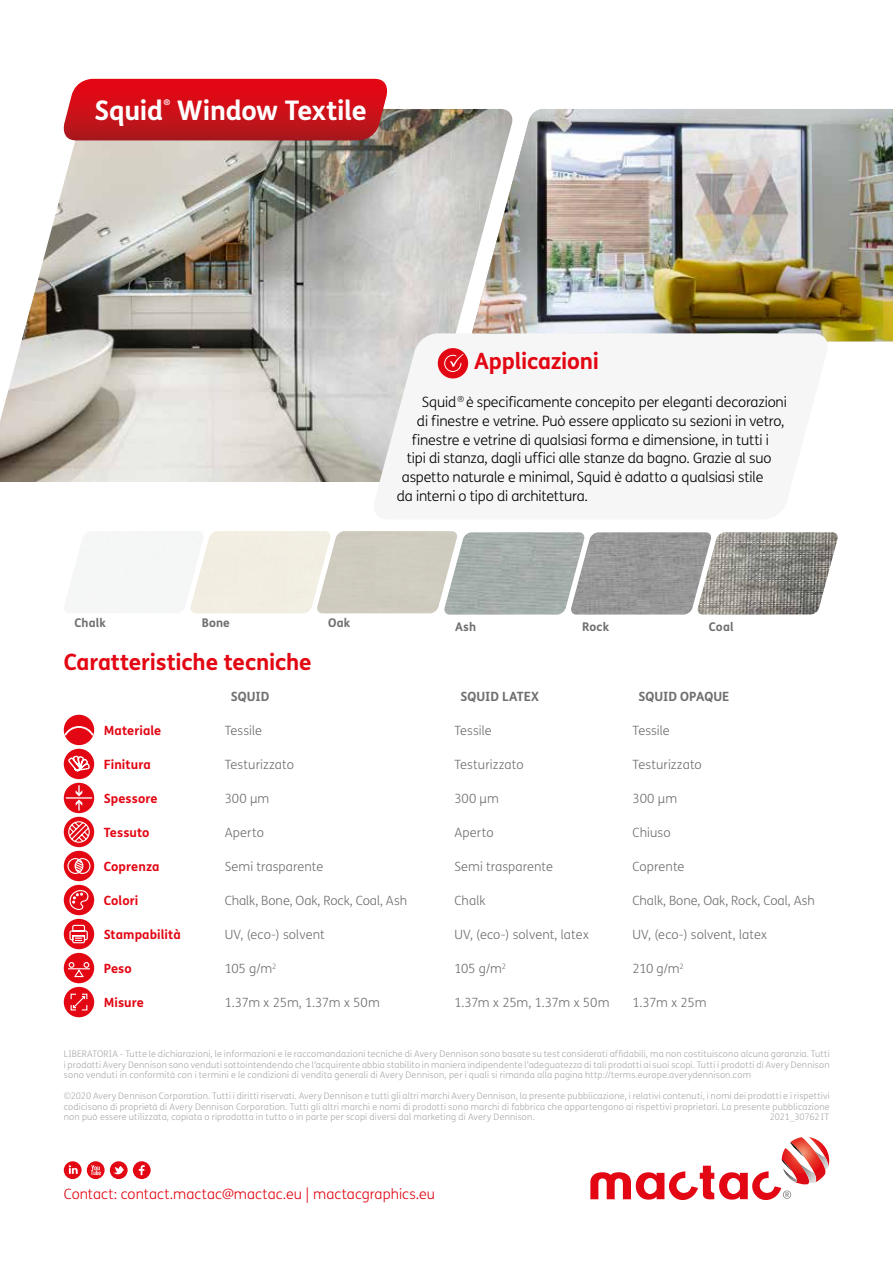
<style>
.page{position:relative;width:893px;height:1263px;background:#fff}
.page>*{position:absolute;margin:0;border:0;box-sizing:border-box;transform-origin:0 0}
.t1{font:700 27px "FS Me";letter-spacing:-.01em;color:#fff}
.t2{font:700 22.5px "FS Me";letter-spacing:-.01em;color:#e30613}
.t3{font:300 14.25px "FS Me";letter-spacing:-.01em;color:#000}
.t4{font:300 14.25px "FS Me";letter-spacing:.005em;color:#e20713}
.t5{font:300 12.75px "FS Me";color:#706f6f}
.t6{font:700 12.75px "FS Me";letter-spacing:.005em;color:#e30613}
.t7{font:300 12.75px "FS Me";letter-spacing:-.03em;color:#706f6f}
.t8{font:700 12.75px "FS Me";letter-spacing:.005em;color:#706f6f}
.t9{font:700 12px "FS Me";letter-spacing:.01em;color:#706f6f}
.t10{font:300 9px/10.5px "FS Me";letter-spacing:.02em;color:#a8a8a7;text-align:justify}
.t11{font:300 9px "FS Me";letter-spacing:-.005em;color:#a8a8a7}
.t12{font:700 7.8px "Helvetica Neue LT Std";color:#fff}
</style>
<div class="page">
<img style="left:0;top:109px;width:470px;height:373px">
<img style="left:471px;top:109px;width:422px;height:232px">
<svg style="left:60px;top:79px;width:331px;height:61px;background:#cc1a22"></svg>
<svg style="left:369px;top:333px;width:463px;height:149px;fill:#f6f6f6"></svg>
<img style="left:444px;top:532px;width:126px;height:82px">
<img style="left:570px;top:532px;width:127px;height:82px">
<img style="left:697px;top:532px;width:141px;height:82px">
<div style="left:438px;top:348px;width:30px;height:30px;background:#e30613;border-radius:50%"></div>
<svg style="left:444px;top:354px;width:20px;height:18px"></svg>
<div style="left:64px;top:715px;width:30px;height:30px;background:#e20713;border-radius:50%"></div>
<svg style="left:64px;top:726px;width:30px;height:9px"></svg>
<div style="left:64px;top:749px;width:30px;height:30px;background:#e20713;border-radius:50%"></div>
<svg style="left:67px;top:755px;width:23px;height:20px"></svg>
<div style="left:64px;top:783px;width:30px;height:30px;background:#e30613;border-radius:50%"></div>
<hr style="left:66px;top:797px;width:26px;height:2px;background:#fff">
<svg style="left:76px;top:786px;width:6px;height:24px"></svg>
<div style="left:64px;top:817px;width:30px;height:30px;background:#e20713;border-radius:50%"></div>
<svg style="left:68px;top:821px;width:22px;height:22px"></svg>
<div style="left:64px;top:851px;width:30px;height:30px;background:#e20713;border-radius:50%"></div>
<svg style="left:67px;top:858px;width:24px;height:16px"></svg>
<div style="left:64px;top:885px;width:30px;height:30px;background:#e20713;border-radius:50%"></div>
<svg style="left:69px;top:890px;width:20px;height:20px"></svg>
<div style="left:64px;top:919px;width:30px;height:30px;background:#e20713;border-radius:50%"></div>
<svg style="left:69px;top:924px;width:19px;height:20px"></svg>
<div style="left:64px;top:953px;width:30px;height:30px;background:#e20713;border-radius:50%"></div>
<svg style="left:67px;top:962px;width:24px;height:16px"></svg>
<div style="left:64px;top:987px;width:30px;height:30px;background:#e20713;border-radius:50%"></div>
<svg style="left:70px;top:993px;width:18px;height:18px"></svg>
<svg style="left:590px;top:1137px;width:239px;height:63px"></svg>
<svg style="left:64px;top:1161px;width:87px;height:18px"></svg>
<h1 class="t1" style="left:94px;top:89px;width:70px">Squid</h1>
<p class="t12" style="left:164px;top:97px;width:8px">®</p>
<h1 class="t1" style="left:177px;top:89px;width:191px">Window Textile</h1>
<h2 class="t2" style="left:474px;top:344px;width:126px">Applicazioni</h2>
<h3 class="t3" style="left:422px;top:392px;width:366px">Squid<sup>®</sup> è specificamente concepito per eleganti decorazioni</h3>
<h3 class="t3" style="left:417px;top:411px;width:369px">di finestre e vetrine. Può essere applicato su sezioni in vetro,</h3>
<h3 class="t3" style="left:412px;top:430px;width:358px">finestre e vetrine di qualsiasi forma e dimensione, in tutti i</h3>
<h3 class="t3" style="left:407px;top:448px;width:366px">tipi di stanza, dagli uffici alle stanze da bagno. Grazie al suo</h3>
<h3 class="t3" style="left:402px;top:467px;width:363px">aspetto naturale e minimal, Squid è adatto a qualsiasi stile</h3>
<h3 class="t3" style="left:397px;top:486px;width:193px">da interni o tipo di architettura.</h3>
<h3 class="t9" style="left:74px;top:613px;width:33px">Chalk</h3>
<h3 class="t9" style="left:202px;top:613px;width:30px">Bone</h3>
<h3 class="t9" style="left:328px;top:613px;width:23px">Oak</h3>
<h3 class="t9" style="left:455px;top:617px;width:23px">Ash</h3>
<h3 class="t9" style="left:582px;top:617px;width:28px">Rock</h3>
<h3 class="t9" style="left:709px;top:617px;width:26px">Coal</h3>
<h2 class="t2" style="left:64px;top:644px;width:250px">Caratteristiche tecniche</h2>
<h3 class="t8" style="left:231px;top:686px;width:40px">SQUID</h3>
<h3 class="t8" style="left:460px;top:686px;width:80px">SQUID LATEX</h3>
<h3 class="t8" style="left:638px;top:686px;width:93px">SQUID OPAQUE</h3>
<h3 class="t6" style="left:104px;top:720px;width:59px">Materiale</h3>
<h3 class="t5" style="left:225px;top:721px;width:39px">Tessile</h3>
<h3 class="t5" style="left:454px;top:721px;width:39px">Tessile</h3>
<h3 class="t5" style="left:632px;top:721px;width:39px">Tessile</h3>
<h3 class="t6" style="left:104px;top:754px;width:49px">Finitura</h3>
<h3 class="t5" style="left:225px;top:755px;width:71px">Testurizzato</h3>
<h3 class="t5" style="left:454px;top:755px;width:71px">Testurizzato</h3>
<h3 class="t5" style="left:632px;top:755px;width:71px">Testurizzato</h3>
<h3 class="t6" style="left:104px;top:788px;width:55px">Spessore</h3>
<h3 class="t5" style="left:225px;top:789px;width:46px">300 μm</h3>
<h3 class="t5" style="left:454px;top:789px;width:46px">300 μm</h3>
<h3 class="t5" style="left:632px;top:789px;width:46px">300 μm</h3>
<h3 class="t6" style="left:104px;top:822px;width:47px">Tessuto</h3>
<h3 class="t5" style="left:225px;top:823px;width:41px">Aperto</h3>
<h3 class="t5" style="left:454px;top:823px;width:41px">Aperto</h3>
<h3 class="t5" style="left:632px;top:823px;width:40px">Chiuso</h3>
<h3 class="t6" style="left:104px;top:856px;width:57px">Coprenza</h3>
<h3 class="t5" style="left:225px;top:858px;width:100px">Semi trasparente</h3>
<h3 class="t5" style="left:454px;top:858px;width:100px">Semi trasparente</h3>
<h3 class="t5" style="left:632px;top:858px;width:54px">Coprente</h3>
<h3 class="t6" style="left:104px;top:890px;width:36px">Colori</h3>
<h3 class="t5" style="left:225px;top:892px;width:184px">Chalk, Bone, Oak, Rock, Coal, Ash</h3>
<h3 class="t5" style="left:454px;top:892px;width:33px">Chalk</h3>
<h3 class="t5" style="left:632px;top:892px;width:184px">Chalk, Bone, Oak, Rock, Coal, Ash</h3>
<h3 class="t6" style="left:104px;top:924px;width:78px">Stampabilità</h3>
<h3 class="t5" style="left:225px;top:926px;width:101px">UV, (eco-) solvent</h3>
<h3 class="t5" style="left:454px;top:926px;width:136px">UV, (eco-) solvent, latex</h3>
<h3 class="t5" style="left:632px;top:926px;width:136px">UV, (eco-) solvent, latex</h3>
<h3 class="t6" style="left:104px;top:958px;width:30px">Peso</h3>
<h3 class="t5" style="left:225px;top:960px;width:53px">105 g/m<sup>2</sup></h3>
<h3 class="t5" style="left:454px;top:960px;width:53px">105 g/m<sup>2</sup></h3>
<h3 class="t5" style="left:632px;top:960px;width:53px">210 g/m<sup>2</sup></h3>
<h3 class="t6" style="left:104px;top:992px;width:42px">Misure</h3>
<h3 class="t7" style="left:225px;top:994px;width:157px">1.37m x 25m, 1.37m x 50m</h3>
<h3 class="t7" style="left:454px;top:994px;width:157px">1.37m x 25m, 1.37m x 50m</h3>
<h3 class="t5" style="left:632px;top:994px;width:76px">1.37m x 25m</h3>
<p class="t10" style="left:64px;top:1049px;width:767px">LIBERATORIA - Tutte le dichiarazioni, le informazioni e le raccomandazioni tecniche di Avery Dennison sono basate su test considerati affidabili, ma non costituiscono alcuna garanzia. Tutti i prodotti Avery Dennison sono venduti sottointendendo che l’acquirente abbia stabilito in maniera indipendente l’adeguatezza di tali prodotti ai suoi scopi. Tutti i prodotti di Avery Dennison sono venduti in conformità con i termini e le condizioni di vendita generali di Avery Dennison, per i quali si rimanda alla pagina http://terms.europe.averydennison.com</p>
<p class="t10" style="left:64px;top:1091px;width:767px">©2020 Avery Dennison Corporation. Tutti i diritti riservati. Avery Dennison e tutti gli altri marchi Avery Dennison, la presente pubblicazione, i relativi contenuti, i nomi dei prodotti e i rispettivi codicisono di proprietà di Avery Dennison Corporation. Tutti gli altri marchi e nomi di prodotti sono marchi di fabbrica che appartengono ai rispettivi proprietari. La presente pubblicazione non può essere utilizzata, copiata o riprodotta in tutto o in parte per scopi diversi dal marketing di Avery Dennison.</p>
<p class="t11" style="left:770px;top:1110px;width:61px">2021_30762IT</p>
<h3 class="t4" style="left:64px;top:1184px;width:373px">Contact: contact.mactac@mactac.eu | mactacgraphics.eu</h3>
</div>
